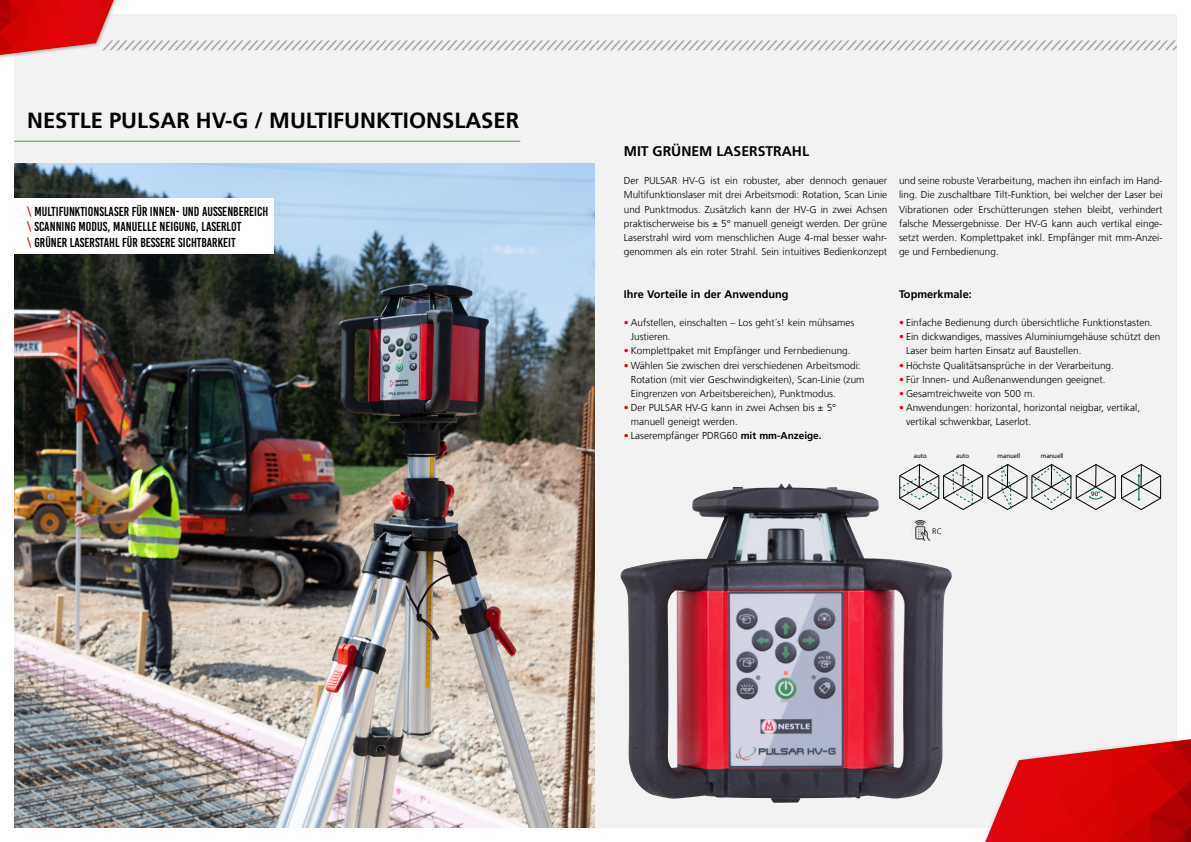
<style>
.page{position:relative;width:1191px;height:842px;background:#fff}
.page>*{position:absolute;margin:0;border:0;box-sizing:border-box;transform-origin:0 0}
.t1{font:700 22px "Frutiger LT Com";color:#000}
.t2{font:700 14px "Frutiger LT Com";color:#000}
.t3{font:13px/15.6px "Bebas Kai";color:#000}
.t4{font:700 11px "Frutiger LT Com";color:#000}
.t5{font:300 10px/14.2px "Frutiger LT Com";color:#000}
.t6{font:300 8px "Frutiger LT Com";color:#000}
.t7{font:6.7px "Myriad Pro";color:#000}
.s1{color:#e3051b}
.s2{color:#e30613}
.s3{font-weight:700}
</style>
<div class="page">
<div style="left:14px;top:14px;width:590px;height:814px;background:#f2f2f2"></div>
<img style="left:14px;top:163px;width:581px;height:665px">
<div style="left:0;top:0;width:121px;height:61px;background:#000;opacity:.3"></div>
<hr style="left:14px;top:141px;width:506px;height:1px;background:#3fa535">
<div style="left:11px;top:198px;width:263px;height:56px;background:#fff"></div>
<div style="left:595px;top:14px;width:581px;height:814px;background:#f2f2f2"></div>
<div style="left:978px;top:733px;width:213px;height:109px;background:#f2f2f2"></div>
<img style="left:985px;top:739px;width:206px;height:103px">
<img style="left:620px;top:483px;width:332px;height:320px">
<svg style="left:899px;top:464px;width:216px;height:46px"></svg>
<svg style="left:1121px;top:464px;width:40px;height:46px"></svg>
<img style="left:911px;top:520px;width:20px;height:20px">
<svg style="left:0;top:0;width:1176px;height:55px"></svg>
<h1 class="t1" style="left:27px;top:107px;width:493px">NESTLE PULSAR HV-G / MULTIFUNKTIONSLASER</h1>
<h3 class="t3" style="left:27px;top:203px;width:243px"><span class="s1">\</span> MULTIFUNKTIONSLASER FÜR INNEN- UND AUßENBEREICH <span class="s1">\</span> SCANNING MODUS, MANUELLE NEIGUNG, LASERLOT<br><span class="s1">\</span> GRÜNER LASERSTAHL FÜR BESSERE SICHTBARKEIT</h3>
<h2 class="t2" style="left:624px;top:143px;width:187px">MIT GRÜNEM LASERSTRAHL</h2>
<p class="t5" style="left:624px;top:174px;width:265px;text-align:justify">Der PULSAR HV-G ist ein robuster, aber dennoch genauer Multifunktionslaser mit drei Arbeitsmodi: Rotation, Scan Linie und Punktmodus. Zusätzlich kann der HV-G in zwei Achsen praktischerweise bis ± 5° manuell geneigt werden. Der grüne Laserstrahl wird vom menschlichen Auge 4-mal besser wahr&shy;genommen als ein roter Strahl. Sein intuitives Bedienkonzept</p>
<p class="t4" style="left:624px;top:287px;width:166px">Ihre Vorteile in der Anwendung</p>
<p class="t5" style="left:631px;top:315px;width:225px;text-indent:-7px"><span class="s2">•</span> Aufstellen, einschalten – Los geht´s! kein mühsames<br>Justieren.</p>
<p class="t5" style="left:624px;top:344px;width:228px"><span class="s2">•</span> Komplettpaket mit Empfänger und Fernbedienung.</p>
<p class="t5" style="left:631px;top:358px;width:235px;text-indent:-7px"><span class="s2">•</span> Wählen Sie zwischen drei verschiedenen Arbeitsmodi:<br>Rotation (mit vier Geschwindigkeiten), Scan-Linie (zum<br>Eingrenzen von Arbeitsbereichen), Punktmodus.</p>
<p class="t5" style="left:631px;top:401px;width:207px;text-indent:-7px"><span class="s2">•</span> Der PULSAR HV-G kann in zwei Achsen bis ± 5° manuell geneigt werden.</p>
<p class="t5" style="left:624px;top:429px;width:199px"><span class="s2">•</span> Laserempfänger PDRG60 <span class="s3">mit mm-Anzeige.</span></p>
<p class="t5" style="left:899px;top:174px;width:265px;text-align:justify">und seine robuste Verarbeitung, machen ihn einfach im Hand&shy;ling. Die zuschaltbare Tilt-Funktion, bei welcher der Laser bei Vibrationen oder Erschütterungen stehen bleibt, verhindert falsche Messergebnisse. Der HV-G kann auch vertikal einge&shy;setzt werden. Komplettpaket inkl. Empfänger mit mm-Anzei&shy;ge und Fernbedienung.</p>
<p class="t4" style="left:899px;top:287px;width:74px">Topmerkmale:</p>
<p class="t5" style="left:899px;top:315px;width:255px"><span class="s2">•</span> Einfache Bedienung durch übersichtliche Funktionstasten.</p>
<p class="t5" style="left:906px;top:330px;width:256px;text-indent:-7px"><span class="s2">•</span> Ein dickwandiges, massives Aluminiumgehäuse schützt den<br>Laser beim harten Einsatz auf Baustellen.</p>
<p class="t5" style="left:899px;top:358px;width:216px"><span class="s2">•</span> Höchste Qualitätsansprüche in der Verarbeitung.</p>
<p class="t5" style="left:899px;top:372px;width:208px"><span class="s2">•</span> Für Innen- und Außenanwendungen geeignet.</p>
<p class="t5" style="left:899px;top:386px;width:137px"><span class="s2">•</span> Gesamtreichweite von 500 m.</p>
<p class="t5" style="left:906px;top:401px;width:236px;text-indent:-7px"><span class="s2">•</span> Anwendungen: horizontal, horizontal neigbar, vertikal, vertikal schwenkbar, Laserlot.</p>
<p class="t7" style="left:914px;top:452px;width:14px">auto</p>
<p class="t7" style="left:956px;top:452px;width:14px">auto</p>
<p class="t7" style="left:997px;top:452px;width:24px">manuell</p>
<p class="t7" style="left:1040px;top:452px;width:24px">manuell</p>
<p class="t7" style="left:1091px;top:489px;width:11px">90°</p>
<p class="t6" style="left:932px;top:527px;width:11px">RC</p>
</div>
